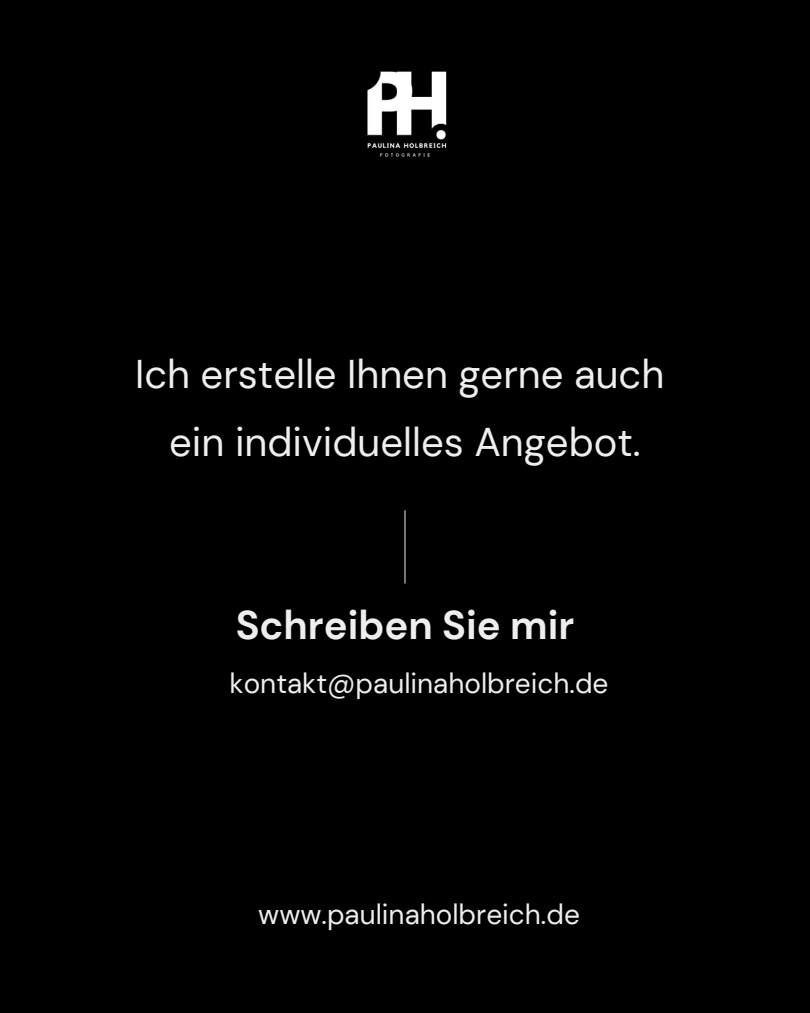
<style>
.page{position:relative;width:810px;height:1013px;background:#fff}
.page>*{position:absolute;margin:0;border:0;box-sizing:border-box;transform-origin:0 0}
.t1{font:40px/68.2px "DM Sans";color:#eee;text-align:center}
.t2{font:700 40px "DM Sans";color:#eee}
.t3{font:28px "DM Sans";color:#eee}
</style>
<div class="page">
<div style="left:0;top:0;width:810px;height:1012px;background:#000"></div>
<hr style="left:405px;top:510px;width:1px;height:73px;background:#eee">
<img style="left:367px;top:71px;width:80px;height:86px">
<h2 class="t1" style="left:135px;top:340px;width:531px">Ich erstelle Ihnen gerne auch ein individuelles Angebot.</h2>
<p class="t2" style="left:236px;top:599px;width:340px">Schreiben Sie mir</p>
<h1 class="t3" style="left:230px;top:665px;width:380px">kontakt@paulinaholbreich.de</h1>
<p class="t3" style="left:258px;top:896px;width:323px">www.paulinaholbreich.de</p>
</div>
